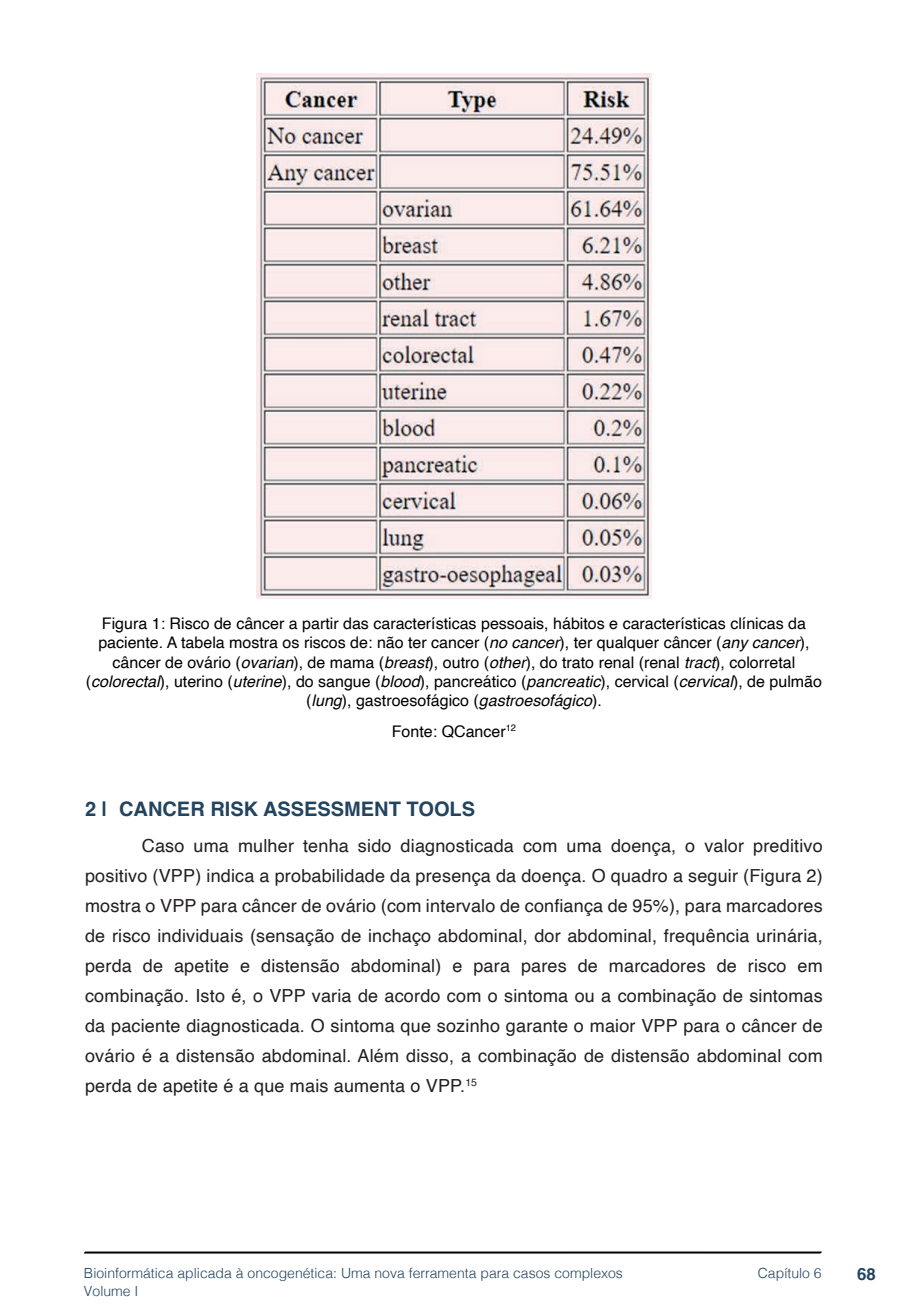
<style>
.page{position:relative;width:908px;height:1304px;background:#fff}
.page>*{position:absolute;margin:0;border:0;box-sizing:border-box;transform-origin:0 0}
.t1{font:700 20px "Helvetica";color:#23445f}
.t2{font:18px/30px "Helvetica";letter-spacing:.01em;color:#231f20;text-align:justify}
.t3{font:700 16.8px "Helvetica";color:#23445f}
.t4{font:16px/19.2px "Helvetica";color:#000;text-align:center}
.t5{font:300 14px/18px "Helvetica";color:#23445f}
.s1{font-style:italic}
</style>
<div class="page">
<svg style="left:84px;top:1251px;width:737px;height:3px;background:#515151"></svg>
<img style="left:256px;top:74px;width:395px;height:525px">
<p class="t4" style="left:86px;top:615px;width:737px">Figura 1: Risco de câncer a partir das características pessoais, hábitos e características clínicas da paciente. A tabela mostra os riscos de: não ter cancer (<span class="s1">no cancer</span>), ter qualquer câncer (<span class="s1">any cancer</span>), câncer de ovário (<span class="s1">ovarian</span>), de mama (<span class="s1">breast</span>), outro (<span class="s1">other</span>), do trato renal (renal <span class="s1">tract</span>), colorretal (<span class="s1">colorectal</span>), uterino (<span class="s1">uterine</span>), do sangue (<span class="s1">blood</span>), pancreático (<span class="s1">pancreatic</span>), cervical (<span class="s1">cervical</span>), de pulmão (<span class="s1">lung</span>), gastroesofágico (<span class="s1">gastroesofágico</span>).</p>
<p class="t4" style="left:391px;top:722px;width:126px">Fonte: QCancer<sup>12</sup></p>
<p class="t1" style="left:85px;top:797px;width:391px">2 | CANCER RISK ASSESSMENT TOOLS</p>
<p class="t2" style="left:85px;top:831px;width:738px;text-indent:57px">Caso uma mulher tenha sido diagnosticada com uma doença, o valor preditivo positivo (VPP) indica a probabilidade da presença da doença. O quadro a seguir (Figura 2) mostra o VPP para câncer de ovário (com intervalo de confiança de 95%), para marcadores de risco individuais (sensação de inchaço abdominal, dor abdominal, frequência urinária, perda de apetite e distensão abdominal) e para pares de marcadores de risco em combinação. Isto é, o VPP varia de acordo com o sintoma ou a combinação de sintomas da paciente diagnosticada. O sintoma que sozinho garante o maior VPP para o câncer de ovário é a distensão abdominal. Além disso, a combinação de distensão abdominal com perda de apetite é a que mais aumenta o VPP.<sup>15</sup></p>
<p class="t5" style="left:84px;top:1263px;width:540px">Bioinformática aplicada à oncogenética: Uma nova ferramenta para casos complexos<br>Volume I</p>
<p class="t5" style="left:757px;top:1263px;width:65px">Capítulo 6</p>
<p class="t3" style="left:856px;top:1264px;width:20px">68</p>
</div>
